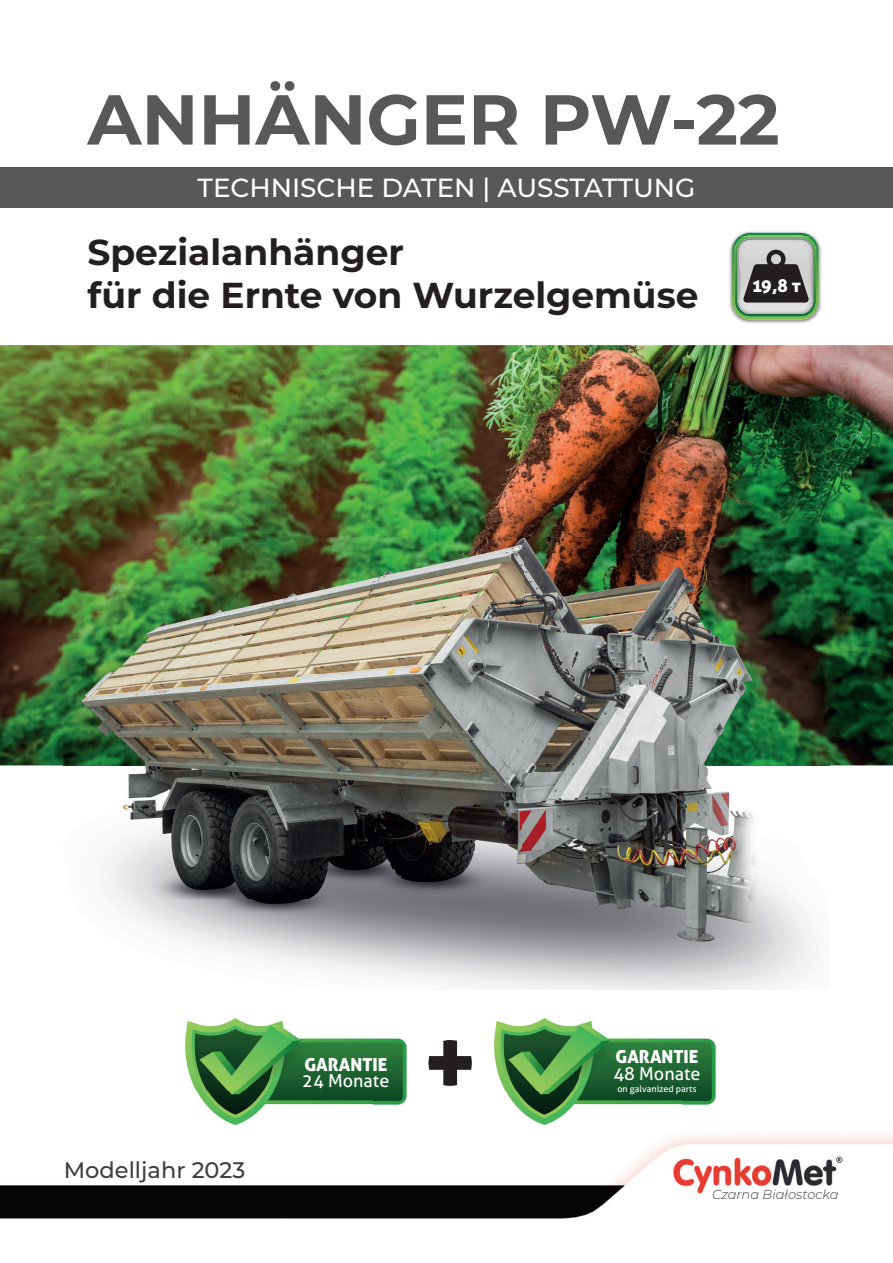
<style>
.page{position:relative;width:893px;height:1263px;background:#fff}
.page>*{position:absolute;margin:0;border:0;box-sizing:border-box;transform-origin:0 0}
.t1{font:96px "Aller Display";color:#231f20}
.t2{font:700 70.5px "Montserrat";color:#57585a}
.t3{font:700 36px/43.2px "Montserrat";color:#231f20}
.t4{font:500 26.25px "Montserrat";color:#fff}
.t5{font:500 22.5px "Montserrat";color:#3e3e3f}
.t6{font:18px "Aller Display";color:#fff}
.t7{font:18px "Aller";color:#fff}
.t8{font:italic 300 13.05px "Montserrat";color:#3e3e3f}
.t9{font:9px "Aller";color:#fff}
</style>
<div class="page">
<img style="left:0;top:1135px;width:893px;height:84px">
<div style="left:0;top:167px;width:893px;height:40px;background:#57585a"></div>
<img style="left:185px;top:1018px;width:222px;height:108px">
<img style="left:494px;top:1018px;width:222px;height:108px">
<img style="left:0;top:345px;width:893px;height:420px">
<img style="left:64px;top:538px;width:765px;height:451px">
<img style="left:729px;top:231px;width:93px;height:93px">
<svg style="left:739px;top:233px;width:72px;height:3px"></svg>
<img style="left:735px;top:236px;width:81px;height:81px">
<img style="left:737px;top:238px;width:76px;height:76px">
<img style="left:739px;top:240px;width:72px;height:36px">
<img style="left:739px;top:286px;width:72px;height:26px">
<svg style="left:743px;top:249px;width:66px;height:54px;background:#636161"></svg>
<h2 class="t2" style="left:87px;top:69px;width:694px">ANHÄNGER PW-22</h2>
<p class="t4" style="left:198px;top:169px;width:499px">TECHNISCHE DATEN | AUSSTATTUNG</p>
<p class="t3" style="left:87px;top:229px;width:613px">Spezialanhänger<br>für die Ernte von Wurzelgemüse</p>
<p class="t6" style="left:752px;top:274px;width:50px">19,8 t</p>
<p class="t5" style="left:64px;top:1154px;width:183px">Modelljahr 2023</p>
<p class="t6" style="left:304px;top:1053px;width:84px">GARANTIE</p>
<p class="t7" style="left:302px;top:1070px;width:89px">24 Monate</p>
<h1 class="t1" style="left:422px;top:1001px;width:57px">+</h1>
<p class="t6" style="left:615px;top:1045px;width:84px">GARANTIE</p>
<p class="t7" style="left:613px;top:1062px;width:89px">48 Monate</p>
<p class="t9" style="left:617px;top:1083px;width:81px">on galvanized parts</p>
<p class="t8" style="left:712px;top:1186px;width:128px">Czarna Białostocka</p>
</div>
